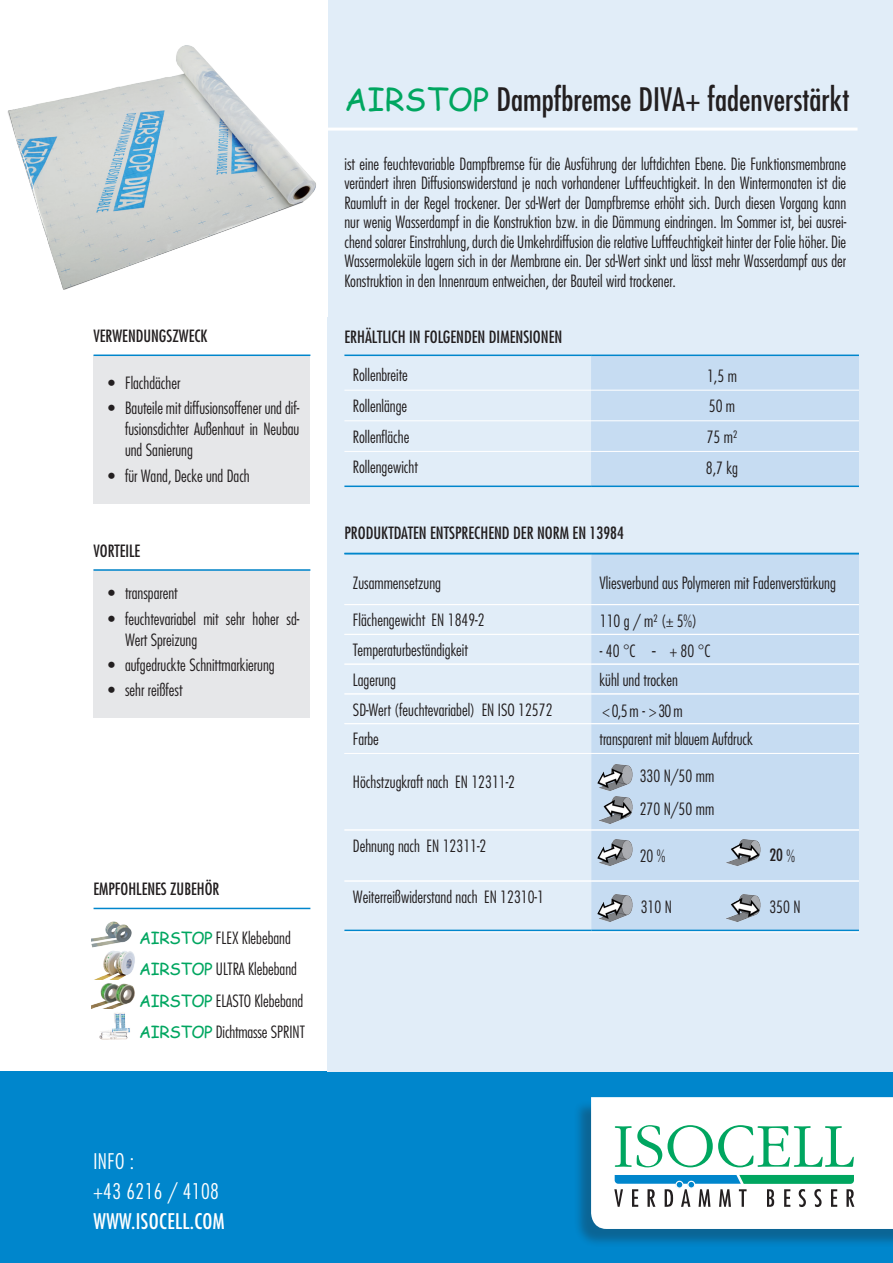
<style>
.page{position:relative;width:893px;height:1263px;background:#fff}
.page>*{position:absolute;margin:0;border:0;box-sizing:border-box;transform-origin:0 0}
.t1{font:500 condensed 31.5px "Futura LT Pro";color:#231f20}
.t2{font:300 condensed 21px/30px "Futura LT Pro";letter-spacing:.02em;color:#fff}
.t3{font:500 condensed 21px "Futura LT Pro";letter-spacing:.02em;color:#fff}
.t4{font:300 condensed 16.5px/30.6px "Futura LT Pro";color:#231f20}
.t5{font:500 condensed 16.5px "Futura LT Pro";color:#231f20}
.s1{font-family:"Comic Sans MS";font-weight:400;font-stretch:normal;color:#00a660}
.s2{font-weight:300}
</style>
<div class="page">
<div style="left:0;top:1071px;width:893px;height:192px;background:#0086cc"></div>
<div style="left:573px;top:1100px;width:320px;height:148px;background:#231f20;opacity:.32"></div>
<div style="left:327px;top:0;width:566px;height:1071px;background:#e1edf8"></div>
<hr style="left:327px;top:128px;width:530px;height:3px;background:#fff">
<img style="left:7px;top:45px;width:309px;height:245px">
<div style="left:591px;top:356px;width:268px;height:129px;background:#c6dcf2"></div>
<hr style="left:344px;top:390px;width:247px;height:1px;background:#fff">
<hr style="left:591px;top:390px;width:268px;height:1px;background:#fff">
<hr style="left:344px;top:420px;width:247px;height:1px;background:#fff">
<hr style="left:591px;top:420px;width:268px;height:1px;background:#fff">
<hr style="left:344px;top:451px;width:247px;height:1px;background:#fff">
<hr style="left:591px;top:451px;width:268px;height:1px;background:#fff">
<hr style="left:344px;top:355px;width:247px;height:1px;background:#0086cc">
<hr style="left:591px;top:355px;width:268px;height:1px;background:#0086cc">
<hr style="left:344px;top:485px;width:247px;height:2px;background:#0086cc">
<hr style="left:591px;top:485px;width:268px;height:2px;background:#0086cc">
<div style="left:591px;top:554px;width:268px;height:376px;background:#c6dcf2"></div>
<hr style="left:344px;top:930px;width:247px;height:1px;background:#0086cc">
<hr style="left:591px;top:930px;width:268px;height:1px;background:#0086cc">
<img style="left:594px;top:838px;width:40px;height:30px">
<img style="left:722px;top:838px;width:39px;height:30px">
<img style="left:594px;top:894px;width:40px;height:30px">
<img style="left:722px;top:894px;width:39px;height:30px">
<img style="left:594px;top:763px;width:40px;height:31px">
<img style="left:594px;top:796px;width:40px;height:30px">
<img style="left:91px;top:921px;width:41px;height:27px">
<img style="left:91px;top:983px;width:44px;height:26px">
<svg style="left:96px;top:951px;width:39px;height:28px"></svg>
<img style="left:99px;top:1013px;width:31px;height:27px">
<svg style="left:591px;top:1097px;width:302px;height:132px;background:#dbede9"></svg>
<hr style="left:344px;top:604px;width:247px;height:1px;background:#fff">
<hr style="left:591px;top:604px;width:268px;height:1px;background:#fff">
<hr style="left:344px;top:634px;width:247px;height:1px;background:#fff">
<hr style="left:591px;top:634px;width:268px;height:1px;background:#fff">
<hr style="left:344px;top:664px;width:247px;height:1px;background:#fff">
<hr style="left:591px;top:664px;width:268px;height:1px;background:#fff">
<hr style="left:344px;top:693px;width:247px;height:1px;background:#fff">
<hr style="left:591px;top:693px;width:268px;height:1px;background:#fff">
<hr style="left:344px;top:723px;width:247px;height:1px;background:#fff">
<hr style="left:591px;top:723px;width:268px;height:1px;background:#fff">
<hr style="left:344px;top:753px;width:247px;height:1px;background:#fff">
<hr style="left:591px;top:753px;width:268px;height:1px;background:#fff">
<hr style="left:344px;top:830px;width:247px;height:1px;background:#fff">
<hr style="left:591px;top:830px;width:268px;height:1px;background:#fff">
<hr style="left:344px;top:881px;width:247px;height:1px;background:#fff">
<hr style="left:591px;top:881px;width:268px;height:1px;background:#fff">
<hr style="left:344px;top:932px;width:247px;height:1px;background:#fff">
<hr style="left:591px;top:932px;width:268px;height:1px;background:#fff">
<hr style="left:344px;top:553px;width:247px;height:1px;background:#0086cc">
<hr style="left:591px;top:553px;width:268px;height:1px;background:#0086cc">
<div style="left:94px;top:569px;width:216px;height:149px;background:#e6e7e9"></div>
<hr style="left:94px;top:569px;width:216px;height:2px;background:#0086cc">
<div style="left:94px;top:355px;width:216px;height:148px;background:#e6e7e9"></div>
<hr style="left:94px;top:354px;width:216px;height:2px;background:#0086cc">
<hr style="left:94px;top:908px;width:216px;height:1px;background:#0086cc">
<p class="t5" style="left:94px;top:324px;width:115px">VERWENDUNGSZWECK</p>
<p class="t4" style="left:108px;top:368px;width:74px">• Flachdächer</p>
<p class="t4" style="left:125px;top:398px;width:176px;line-height:21px;text-align:justify;text-indent:-17px">• Bauteile mit diffusionsoffener und dif&shy;fusionsdichter Außenhaut in Neubau und Sanierung</p>
<p class="t4" style="left:108px;top:460px;width:143px">• für Wand, Decke und Dach</p>
<p class="t5" style="left:94px;top:539px;width:48px">VORTEILE</p>
<p class="t4" style="left:108px;top:578px;width:71px">• transparent</p>
<p class="t4" style="left:125px;top:608px;width:176px;line-height:21px;text-indent:-17px">• feuchtevariabel mit sehr hoher sd-<br>Wert Spreizung</p>
<p class="t4" style="left:108px;top:649px;width:168px">• aufgedruckte Schnittmarkierung</p>
<p class="t4" style="left:108px;top:675px;width:76px">• sehr reißfest</p>
<p class="t5" style="left:94px;top:877px;width:127px">EMPFOHLENES ZUBEHÖR</p>
<p class="t4" style="left:139px;top:922px;width:167px;line-height:31.2px"><span class="s1">AIRSTOP</span> FLEX Klebeband<br><span class="s1">AIRSTOP</span> ULTRA Klebeband<br><span class="s1">AIRSTOP</span> ELASTO Klebeband<br><span class="s1">AIRSTOP</span> Dichtmasse SPRINT</p>
<h1 class="t1" style="left:344px;top:78px;width:506px"><span class="s1">AIRSTOP</span> Dampfbremse DIVA+ fadenverstärkt</h1>
<p class="t4" style="left:344px;top:154px;width:503px;line-height:19.5px;text-align:justify">ist eine feuchtevariable Dampfbremse für die Ausführung der luftdichten Ebene. Die Funktionsmembrane verändert ihren Diffusionswiderstand je nach vorhandener Luftfeuchtigkeit. In den Wintermonaten ist die Raumluft in der Regel trockener. Der sd-Wert der Dampfbremse erhöht sich. Durch diesen Vorgang kann nur wenig Wasserdampf in die Konstruktion bzw. in die Dämmung eindringen. Im Sommer ist, bei ausrei&shy;chend solarer Einstrahlung, durch die Umkehrdiffusion die relative Luftfeuchtigkeit hinter der Folie höher. Die Wassermoleküle lagern sich in der Membrane ein. Der sd-Wert sinkt und lässt mehr Wasserdampf aus der Konstruktion in den Innenraum entweichen, der Bauteil wird trockener.</p>
<p class="t5" style="left:344px;top:325px;width:219px">ERHÄLTLICH IN FOLGENDEN DIMENSIONEN</p>
<p class="t4" style="left:353px;top:360px;width:66px">Rollenbreite<br>Rollenlänge<br>Rollenfläche<br>Rollengewicht</p>
<p class="t5" style="left:344px;top:521px;width:281px">PRODUKTDATEN ENTSPRECHEND DER NORM EN 13984</p>
<p class="t4" style="left:706px;top:360px;width:34px">1,5 m<br>50 m<br>75 m²<br>8,7 kg</p>
<p class="t4" style="left:353px;top:568px;width:90px">Zusammensetzung</p>
<p class="t4" style="left:600px;top:568px;width:238px">Vliesverbund aus Polymeren mit Fadenverstärkung</p>
<p class="t4" style="left:353px;top:605px;width:133px;line-height:29.7px">Flächengewicht EN 1849-2<br>Temperaturbeständigkeit<br>Lagerung</p>
<p class="t4" style="left:600px;top:606px;width:99px">110 g / m² (± 5%)</p>
<p class="t4" style="left:600px;top:636px;width:112px">- 40 °C - + 80 °C</p>
<p class="t4" style="left:600px;top:664px;width:80px">kühl und trocken</p>
<p class="t4" style="left:353px;top:695px;width:201px;line-height:29.7px">SD-Wert (feuchtevariabel) EN ISO 12572<br>Farbe</p>
<p class="t4" style="left:353px;top:766px;width:164px">Höchstzugkraft nach EN 12311-2</p>
<p class="t4" style="left:353px;top:830px;width:135px">Dehnung nach EN 12311-2</p>
<p class="t4" style="left:353px;top:881px;width:193px">Weiterreißwiderstand nach EN 12310-1</p>
<p class="t4" style="left:603px;top:695px;width:82px">&lt; 0,5 m - &gt; 30 m</p>
<p class="t4" style="left:600px;top:724px;width:155px">transparent mit blauem Aufdruck</p>
<p class="t4" style="left:640px;top:759px;width:76px;line-height:33.8px">330 N/50 mm<br>270 N/50 mm</p>
<p class="t4" style="left:640px;top:841px;width:27px">20 %</p>
<p class="t5" style="left:769px;top:843px;width:27px">20 <span class="s2">%</span></p>
<p class="t4" style="left:641px;top:891px;width:33px">310 N</p>
<p class="t4" style="left:769px;top:891px;width:33px">350 N</p>
<p class="t2" style="left:94px;top:1146px;width:127px">INFO :<br>+43 6216 / 4108</p>
<p class="t3" style="left:94px;top:1207px;width:133px">WWW.ISOCELL.COM</p>
</div>
